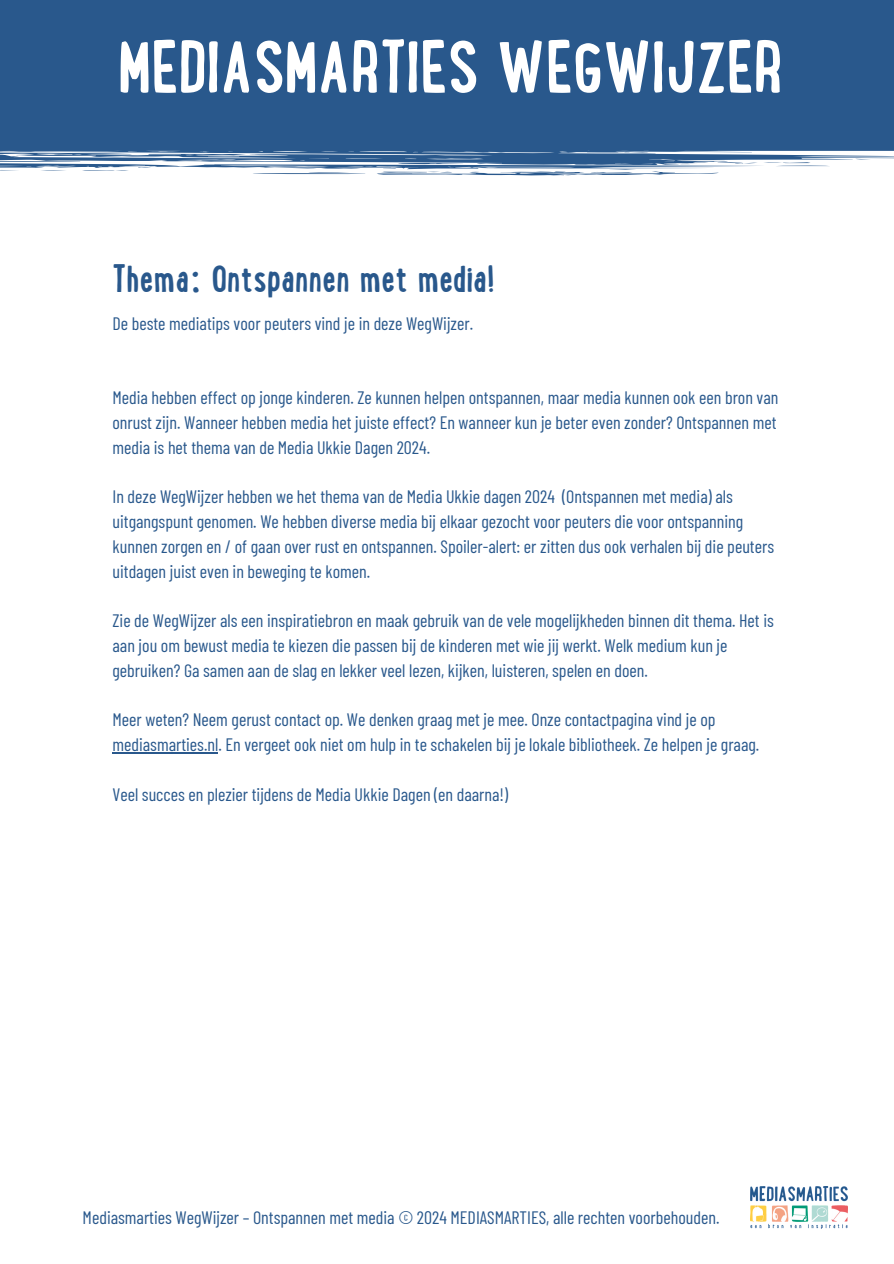
<style>
.page{position:relative;width:894px;height:1264px;background:#fff}
.page>*{position:absolute;margin:0;border:0;box-sizing:border-box;transform-origin:0 0}
.t1{font:700 78px "Lunch Box";color:#fff}
.t2{font:700 40.5px "Lunch Box";color:#29588c}
.t3{font:18px/24.8px "Barlow Condensed";color:#29588c}
</style>
<div class="page">
<div style="left:0;top:0;width:893px;height:168px;background:#29588c"></div>
<div style="left:0;top:30px;width:80px;height:132px;background:#29588c"></div>
<svg style="left:41px;top:170px;width:25px;height:1px"></svg>
<svg style="left:253px;top:168px;width:112px;height:6px"></svg>
<svg style="left:763px;top:162px;width:67px;height:4px"></svg>
<svg style="left:0;top:170px;width:18px;height:1px"></svg>
<svg style="left:854px;top:159px;width:16px;height:1px"></svg>
<svg style="left:82px;top:170px;width:46px;height:1px"></svg>
<svg style="left:371px;top:162px;width:386px;height:14px"></svg>
<svg style="left:587px;top:152px;width:68px;height:1px"></svg>
<svg style="left:137px;top:167px;width:14px;height:1px"></svg>
<img style="left:750px;top:1186px;width:97px;height:42px">
<hr style="left:112px;top:752px;width:106px;height:1px;background:#29588c">
<p class="t1" style="left:118px;top:38px;width:666px">MEDIASMARTIES WEGWIJZER</p>
<p class="t2" style="left:112px;top:263px;width:383px">Thema: Ontspannen met media!</p>
<p class="t3" style="left:112px;top:310px;width:362px">De beste mediatips voor peuters vind je in deze WegWijzer.</p>
<p class="t3" style="left:112px;top:385px;width:667px;text-align:justify">Media hebben effect op jonge kinderen. Ze kunnen helpen ontspannen, maar media kunnen ook een bron van onrust zijn. Wanneer hebben media het juiste effect? En wanneer kun je beter even zonder? Ontspannen met media is het thema van de Media Ukkie Dagen 2024.</p>
<p class="t3" style="left:112px;top:484px;width:663px">In deze WegWijzer hebben we het thema van de Media Ukkie dagen 2024 (Ontspannen met media) als uitgangspunt genomen. We hebben diverse media bij elkaar gezocht voor peuters die voor ontspanning kunnen zorgen en / of gaan over rust en ontspannen. Spoiler-alert: er zitten dus ook verhalen bij die peuters uitdagen juist even in beweging te komen.</p>
<p class="t3" style="left:112px;top:607px;width:662px">Zie de WegWijzer als een inspiratiebron en maak gebruik van de vele mogelijkheden binnen dit thema. Het is aan jou om bewust media te kiezen die passen bij de kinderen met wie jij werkt. Welk medium kun je gebruiken? Ga samen aan de slag en lekker veel lezen, kijken, luisteren, spelen en doen.</p>
<p class="t3" style="left:112px;top:706px;width:648px">Meer weten? Neem gerust contact op. We denken graag met je mee. Onze contactpagina vind je op mediasmarties.nl. En vergeet ook niet om hulp in te schakelen bij je lokale bibliotheek. Ze helpen je graag.</p>
<p class="t3" style="left:112px;top:781px;width:397px">Veel succes en plezier tijdens de Media Ukkie Dagen (en daarna!)</p>
<p class="t3" style="left:83px;top:1203px;width:638px">Mediasmarties WegWijzer – Ontspannen met media © 2024 MEDIASMARTIES, alle rechten voorbehouden.</p>
</div>
